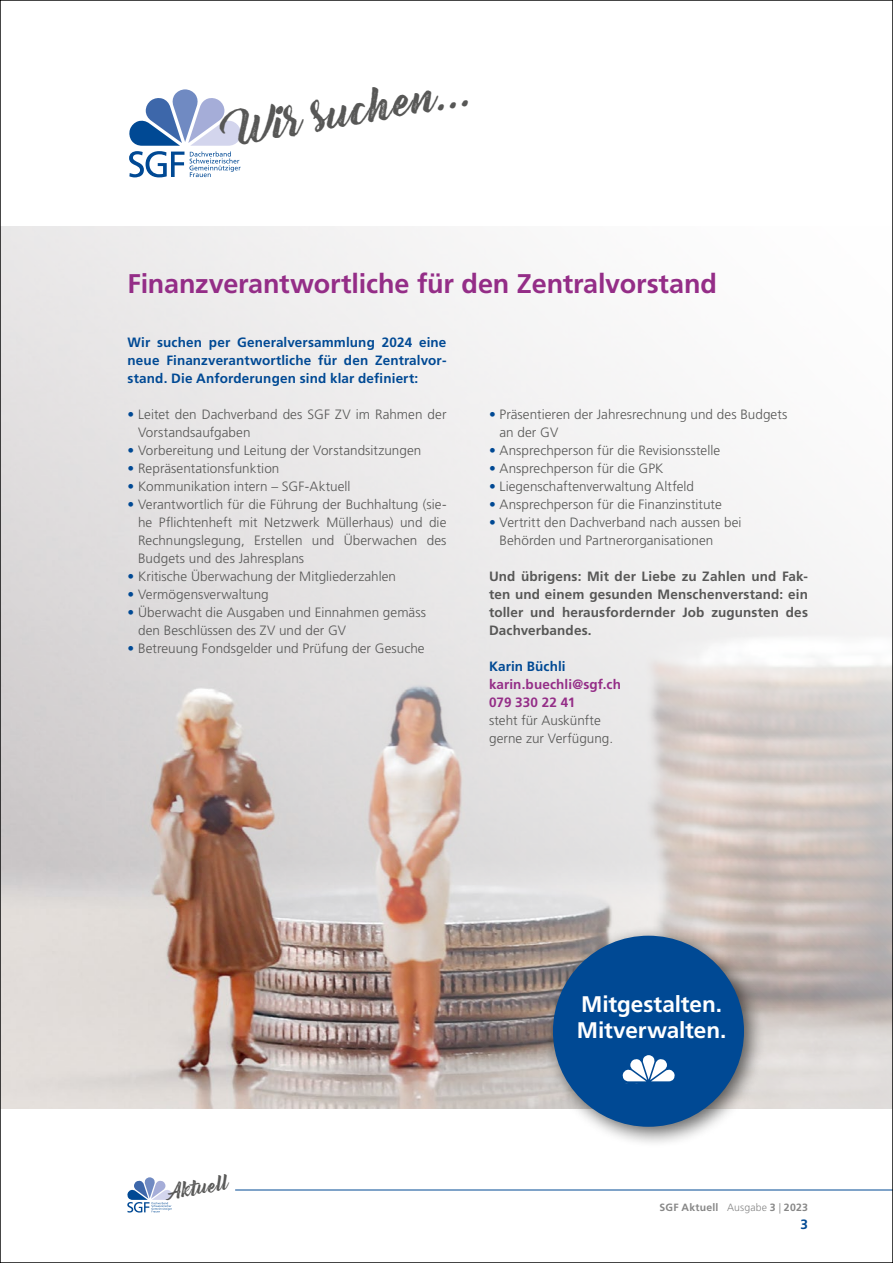
<style>
.page{position:relative;width:893px;height:1263px;background:#fff}
.page>*{position:absolute;margin:0;border:0;box-sizing:border-box;transform-origin:0 0}
.t1{font:42px "Bernadette Rough";color:#575756}
.t2{font:700 27px "Frutiger LT Std";letter-spacing:-.005em;color:#942d87}
.t3{font:700 22.5px/25px "Frutiger LT Std";letter-spacing:-.005em;color:#fff}
.t4{font:19.2px "Bernadette Rough";color:#575756}
.t5{font:300 13.5px/18px "Frutiger LT Std";letter-spacing:.005em;color:#575756}
.t6{font:700 13.5px/18px "Frutiger LT Std";letter-spacing:.01em;color:#004994;text-align:justify}
.t7{font:700 13.5px/18px "Frutiger LT Std";letter-spacing:.01em;color:#575756;text-align:justify}
.t8{font:700 13.5px/18px "Frutiger LT Std";letter-spacing:.005em;color:#942d87}
.t9{font:700 10.5px "Frutiger LT Std";letter-spacing:.02em;color:#878787}
.s1{color:#004994}
.s2{font-weight:300}
</style>
<div class="page">
<img style="left:2px;top:226px;width:889px;height:882px">
<svg style="left:127px;top:1177px;width:45px;height:35px"></svg>
<svg style="left:129px;top:89px;width:112px;height:88px"></svg>
<hr style="left:235px;top:1190px;width:658px;height:1px;background:#004994">
<div style="left:542px;top:924px;width:223px;height:224px;background:#000;opacity:.6"></div>
<div style="left:553px;top:936px;width:191px;height:191px;background:#004994;border-radius:50%"></div>
<svg style="left:623px;top:1055px;width:52px;height:26px"></svg>
<h1 class="t1" style="left:225px;top:97px;width:246px;rotate:-10deg">Wir suchen...</h1>
<h2 class="t2" style="left:128px;top:268px;width:591px">Finanzverantwortliche für den Zentralvorstand</h2>
<p class="t6" style="left:128px;top:333px;width:320px">Wir suchen per Generalversammlung 2024 eine neue Finanzverantwortliche für den Zentralvor&shy;stand. Die Anforderungen sind klar definiert:</p>
<p class="t5" style="left:138px;top:406px;width:310px;text-indent:-11px"><span class="s1">•</span> Leitet den Dachverband des SGF ZV im Rahmen der<br>Vorstandsaufgaben</p>
<p class="t5" style="left:128px;top:442px;width:295px"><span class="s1">•</span> Vorbereitung und Leitung der Vorstandsitzungen</p>
<p class="t5" style="left:128px;top:460px;width:153px"><span class="s1">•</span> Repräsentationsfunktion</p>
<p class="t5" style="left:128px;top:478px;width:224px"><span class="s1">•</span> Kommunikation intern – SGF-Aktuell</p>
<p class="t5" style="left:138px;top:496px;width:310px;text-align:justify;text-indent:-11px"><span class="s1">•</span> Verantwortlich für die Führung der Buchhaltung (sie&shy;he Pflichtenheft mit Netzwerk Müllerhaus) und die Rechnungslegung, Erstellen und Überwachen des Budgets und des Jahresplans</p>
<p class="t5" style="left:128px;top:568px;width:270px"><span class="s1">•</span> Kritische Überwachung der Mitgliederzahlen</p>
<p class="t5" style="left:128px;top:586px;width:143px"><span class="s1">•</span> Vermögensverwaltung</p>
<p class="t5" style="left:138px;top:604px;width:289px;text-indent:-11px"><span class="s1">•</span> Überwacht die Ausgaben und Einnahmen gemäss den Beschlüssen des ZV und der GV</p>
<p class="t5" style="left:128px;top:640px;width:299px"><span class="s1">•</span> Betreuung Fondsgelder und Prüfung der Gesuche</p>
<p class="t5" style="left:499px;top:406px;width:289px;text-indent:-11px"><span class="s1">•</span> Präsentieren der Jahresrechnung und des Budgets an der GV</p>
<p class="t5" style="left:489px;top:442px;width:233px"><span class="s1">•</span> Ansprechperson für die Revisionsstelle</p>
<p class="t5" style="left:489px;top:460px;width:176px"><span class="s1">•</span> Ansprechperson für die GPK</p>
<p class="t5" style="left:489px;top:478px;width:207px"><span class="s1">•</span> Liegenschaftenverwaltung Altfeld</p>
<p class="t5" style="left:489px;top:496px;width:234px"><span class="s1">•</span> Ansprechperson für die Finanzinstitute</p>
<p class="t5" style="left:499px;top:514px;width:244px;text-indent:-11px"><span class="s1">•</span> Vertritt den Dachverband nach aussen bei<br>Behörden und Partnerorganisationen</p>
<p class="t7" style="left:489px;top:567px;width:320px">Und übrigens: Mit der Liebe zu Zahlen und Fak&shy;ten und einem gesunden Menschenverstand: ein toller und herausfordernder Job zugunsten des Dachverbandes.</p>
<p class="t6" style="left:489px;top:657px;width:78px">Karin Büchli</p>
<p class="t8" style="left:489px;top:675px;width:133px">karin.buechli@sgf.ch<br>079 330 22 41</p>
<p class="t5" style="left:489px;top:712px;width:126px">steht für Auskünfte gerne zur Verfügung.</p>
<h3 class="t4" style="left:166px;top:1177px;width:62px;rotate:-10deg">Aktuell</h3>
<h3 class="t3" style="left:577px;top:992px;width:151px">Mitgestalten.<br>Mitverwalten.</h3>
<p class="t9" style="left:659px;top:1201px;width:150px">SGF Aktuell <span class="s2">Ausgabe</span> 3 <span class="s2">|</span> 2023</p>
<p class="t6" style="left:800px;top:1215px;width:9px">3</p>
</div>
